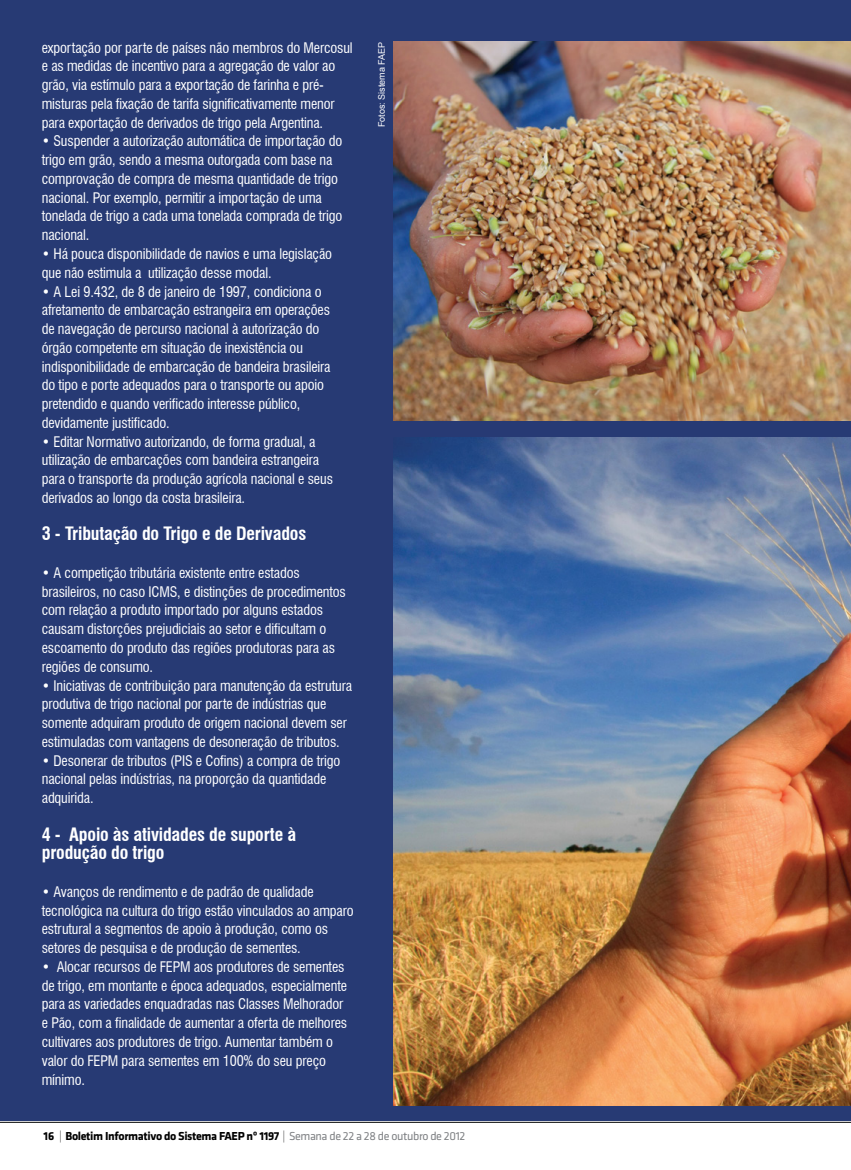
<style>
.page{position:relative;width:851px;height:1170px;background:#fff}
.page>*{position:absolute;margin:0;border:0;box-sizing:border-box;transform-origin:0 0}
._1_Texto_Materia{font:700 condensed 18px/18.8px "Swiss 721 BT";letter-spacing:-.01em;color:#fff}
._1_Texto_Materia-2{font:condensed 14.25px/18.8px "Swiss 721 BT";letter-spacing:-.01em;color:#fff}
.t1{font:700 12px "Klavika";letter-spacing:-.03em;color:#000}
.t2{font:9px "Arial";color:#fff}
.s1{font-weight:400}
.s2{font-weight:400;color:#808285}
</style>
<div class="page">
<hr style="left:0;top:1121px;width:850px;height:1px;background:#000">
<div style="left:0;top:0;width:850px;height:1120px;background:#273a74"></div>
<img style="left:393px;top:42px;width:457px;height:378px">
<img style="left:393px;top:437px;width:457px;height:668px">
<p class="_1_Texto_Materia-2" style="left:42px;top:38px;width:312px">exportação por parte de países não membros do Mercosul e as medidas de incentivo para a agregação de valor ao grão, via estímulo para a exportação de farinha e pré&shy;misturas pela fixação de tarifa significativamente menor para exportação de derivados de trigo pela Argentina.</p>
<p class="_1_Texto_Materia-2" style="left:42px;top:132px;width:302px">• Suspender a autorização automática de importação do trigo em grão, sendo a mesma outorgada com base na comprovação de compra de mesma quantidade de trigo nacional. Por exemplo, permitir a importação de uma tonelada de trigo a cada uma tonelada comprada de trigo nacional.</p>
<p class="_1_Texto_Materia-2" style="left:42px;top:244px;width:292px">• Há pouca disponibilidade de navios e uma legislação que não estimula a utilização desse modal.</p>
<p class="_1_Texto_Materia-2" style="left:42px;top:282px;width:290px">• A Lei 9.432, de 8 de janeiro de 1997, condiciona o afretamento de embarcação estrangeira em operações de navegação de percurso nacional à autorização do órgão competente em situação de inexistência ou indisponibilidade de embarcação de bandeira brasileira do tipo e porte adequados para o transporte ou apoio pretendido e quando verificado interesse público, devidamente justificado.</p>
<p class="_1_Texto_Materia-2" style="left:42px;top:432px;width:293px">• Editar Normativo autorizando, de forma gradual, a utilização de embarcações com bandeira estrangeira para o transporte da produção agrícola nacional e seus derivados ao longo da costa brasileira.</p>
<p class="_1_Texto_Materia" style="left:42px;top:524px;width:266px">3 - Tributação do Trigo e de Derivados</p>
<p class="_1_Texto_Materia-2" style="left:42px;top:563px;width:305px">• A competição tributária existente entre estados brasileiros, no caso ICMS, e distinções de procedimentos com relação a produto importado por alguns estados causam distorções prejudiciais ao setor e dificultam o escoamento do produto das regiões produtoras para as regiões de consumo.</p>
<p class="_1_Texto_Materia-2" style="left:42px;top:676px;width:312px">• Iniciativas de contribuição para manutenção da estrutura produtiva de trigo nacional por parte de indústrias que somente adquiram produto de origem nacional devem ser estimuladas com vantagens de desoneração de tributos.</p>
<p class="_1_Texto_Materia-2" style="left:42px;top:751px;width:300px">• Desonerar de tributos (PIS e Cofins) a compra de trigo nacional pelas indústrias, na proporção da quantidade adquirida.</p>
<p class="_1_Texto_Materia" style="left:42px;top:824px;width:256px">4 - Apoio às atividades de suporte à produção do trigo</p>
<p class="_1_Texto_Materia-2" style="left:42px;top:882px;width:313px">• Avanços de rendimento e de padrão de qualidade tecnológica na cultura do trigo estão vinculados ao amparo estrutural a segmentos de apoio à produção, como os setores de pesquisa e de produção de sementes.</p>
<p class="_1_Texto_Materia-2" style="left:42px;top:957px;width:307px">• Alocar recursos de FEPM aos produtores de sementes de trigo, em montante e época adequados, especialmente para as variedades enquadradas nas Classes Melhorador e Pão, com a finalidade de aumentar a oferta de melhores cultivares aos produtores de trigo. Aumentar também o valor do FEPM para sementes em 100% do seu preço mínimo.</p>
<p class="t2" style="left:376px;top:127px;width:87px;rotate:-90deg">Fotos: Sistema FAEP</p>
<p class="t1" style="left:43px;top:1129px;width:423px">16 <span class="s1">|</span> Boletim Informativo do Sistema FAEP nº 1197 <span class="s1">|</span> <span class="s2">Semana de 22 a 28 de outubro de 2012</span></p>
</div>
